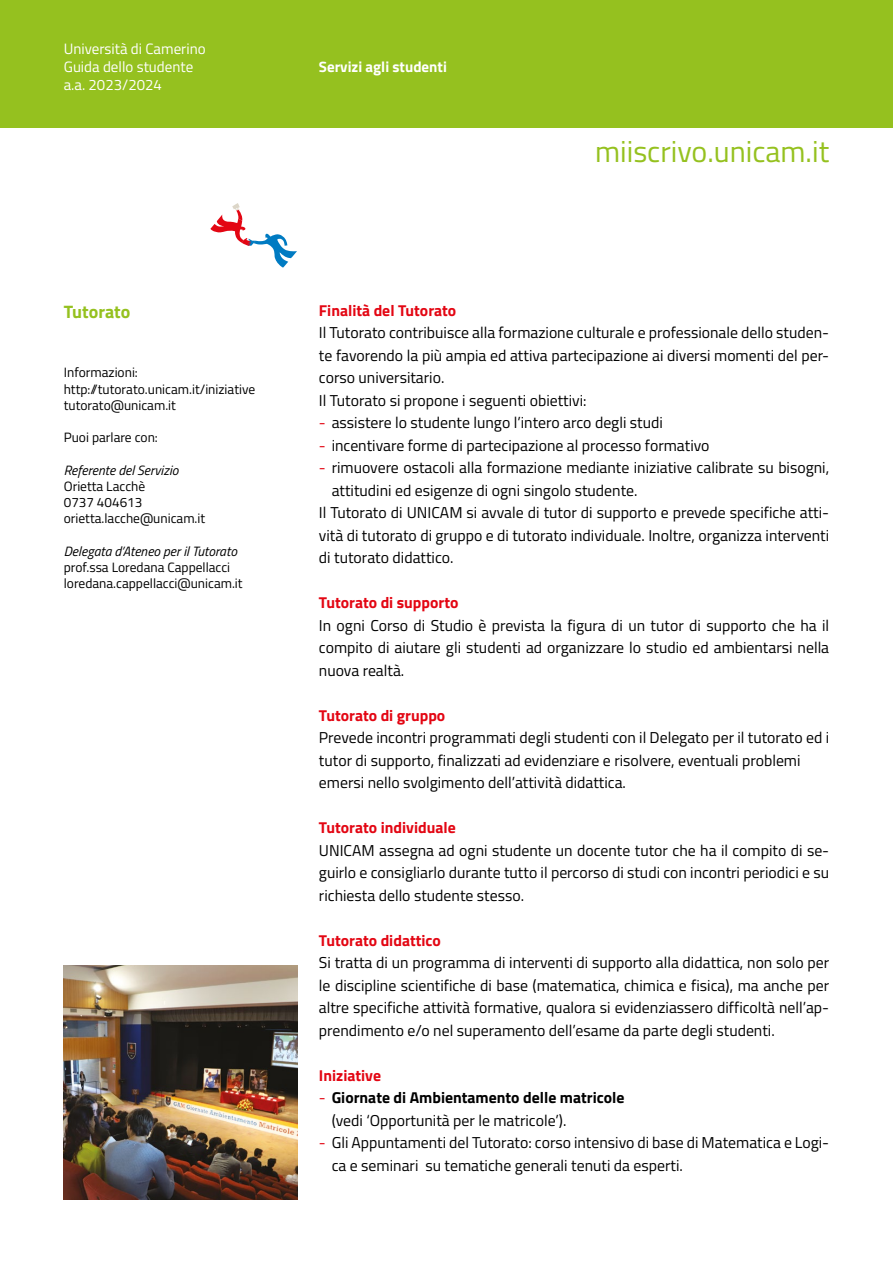
<style>
.page{position:relative;width:893px;height:1263px;background:#fff}
.page>*{position:absolute;margin:0;border:0;box-sizing:border-box;transform-origin:0 0}
.t1{font:30px "Titillium Web";color:#95c11f}
.t2{font:700 18px "Titillium Web";color:#95c11f}
.t3{font:15.75px/22.5px "Titillium Web";color:#000;text-align:justify}
.t4{font:700 15.75px "Titillium Web";color:#e30613}
.t5{font:700 15.75px "Titillium Web";color:#000}
.t6{font:15px "Titillium Web";color:#fff}
.t7{font:700 15px "Titillium Web";color:#fff}
.t8{font:13.5px "Titillium Web";color:#000}
.t9{font:italic 13.5px "Titillium Web";color:#000}
.s1{color:#e30613}
.s2{font-weight:400;color:#e30613}
</style>
<div class="page">
<div style="left:0;top:0;width:893px;height:128px;background:#95c11f"></div>
<svg style="left:210px;top:203px;width:87px;height:65px"></svg>
<img style="left:64px;top:965px;width:234px;height:234px">
<p class="t6" style="left:64px;top:38px;width:143px">Università di Camerino</p>
<p class="t6" style="left:64px;top:56px;width:131px">Guida dello studente</p>
<p class="t6" style="left:64px;top:74px;width:100px">a.a. 2023/2024</p>
<p class="t2" style="left:64px;top:298px;width:68px">Tutorato</p>
<p class="t8" style="left:64px;top:363px;width:76px">Informazioni:</p>
<p class="t8" style="left:64px;top:379px;width:193px">http://tutorato.unicam.it/iniziative</p>
<p class="t8" style="left:64px;top:395px;width:114px">tutorato@unicam.it</p>
<p class="t8" style="left:64px;top:428px;width:96px">Puoi parlare con:</p>
<p class="t9" style="left:64px;top:460px;width:116px">Referente del Servizio</p>
<p class="t8" style="left:64px;top:476px;width:83px">Orietta Lacchè</p>
<p class="t8" style="left:64px;top:492px;width:80px">0737 404613</p>
<p class="t8" style="left:64px;top:509px;width:143px">orietta.lacche@unicam.it</p>
<p class="t9" style="left:64px;top:541px;width:175px">Delegata d’Ateneo per il Tutorato</p>
<p class="t8" style="left:64px;top:557px;width:168px">prof.ssa Loredana Cappellacci</p>
<p class="t8" style="left:64px;top:573px;width:180px">loredana.cappellacci@unicam.it</p>
<p class="t7" style="left:319px;top:56px;width:129px">Servizi agli studenti</p>
<p class="t1" style="left:595px;top:129px;width:236px">miiscrivo.unicam.it</p>
<p class="t4" style="left:319px;top:298px;width:139px">Finalità del Tutorato</p>
<p class="t3" style="left:319px;top:320px;width:512px">Il Tutorato contribuisce alla formazione culturale e professionale dello studen&shy;te favorendo la più ampia ed attiva partecipazione ai diversi momenti del per&shy;corso universitario.</p>
<p class="t3" style="left:319px;top:388px;width:269px">Il Tutorato si propone i seguenti obiettivi:</p>
<p class="t3" style="left:319px;top:410px;width:345px"><span class="s1">-</span> assistere lo studente lungo l’intero arco degli studi</p>
<p class="t3" style="left:319px;top:433px;width:392px"><span class="s1">-</span> incentivare forme di partecipazione al processo formativo</p>
<p class="t3" style="left:332px;top:455px;width:499px;text-indent:-13px"><span class="s1">-</span> rimuovere ostacoli alla formazione mediante iniziative calibrate su bisogni, attitudini ed esigenze di ogni singolo studente.</p>
<p class="t3" style="left:319px;top:500px;width:512px">Il Tutorato di UNICAM si avvale di tutor di supporto e prevede specifiche atti&shy;vità di tutorato di gruppo e di tutorato individuale. Inoltre, organizza interventi di tutorato didattico.</p>
<p class="t4" style="left:319px;top:590px;width:141px">Tutorato di supporto</p>
<p class="t3" style="left:319px;top:613px;width:512px">In ogni Corso di Studio è prevista la figura di un tutor di supporto che ha il compito di aiutare gli studenti ad organizzare lo studio ed ambientarsi nella nuova realtà.</p>
<p class="t4" style="left:319px;top:703px;width:128px">Tutorato di gruppo</p>
<p class="t3" style="left:319px;top:725px;width:512px">Prevede incontri programmati degli studenti con il Delegato per il tutorato ed i tutor di supporto, finalizzati ad evidenziare e risolvere, eventuali problemi</p>
<p class="t3" style="left:319px;top:770px;width:309px">emersi nello svolgimento dell’attività didattica.</p>
<p class="t4" style="left:319px;top:815px;width:138px">Tutorato individuale</p>
<p class="t3" style="left:319px;top:838px;width:512px">UNICAM assegna ad ogni studente un docente tutor che ha il compito di se&shy;guirlo e consigliarlo durante tutto il percorso di studi con incontri periodici e su richiesta dello studente stesso.</p>
<p class="t4" style="left:319px;top:928px;width:124px">Tutorato didattico</p>
<p class="t3" style="left:319px;top:950px;width:512px">Si tratta di un programma di interventi di supporto alla didattica, non solo per le discipline scientifiche di base (matematica, chimica e fisica), ma anche per altre specifiche attività formative, qualora si evidenziassero difficoltà nell’ap&shy;prendimento e/o nel superamento dell’esame da parte degli studenti.</p>
<p class="t4" style="left:319px;top:1063px;width:64px">Iniziative</p>
<p class="t5" style="left:319px;top:1085px;width:307px"><span class="s2">-</span> Giornate di Ambientamento delle matricole</p>
<p class="t3" style="left:332px;top:1108px;width:236px">(vedi ‘Opportunità per le matricole’).</p>
<p class="t3" style="left:332px;top:1130px;width:499px;text-indent:-13px"><span class="s1">-</span> Gli Appuntamenti del Tutorato: corso intensivo di base di Matematica e Logi&shy;ca e seminari su tematiche generali tenuti da esperti.</p>
</div>
